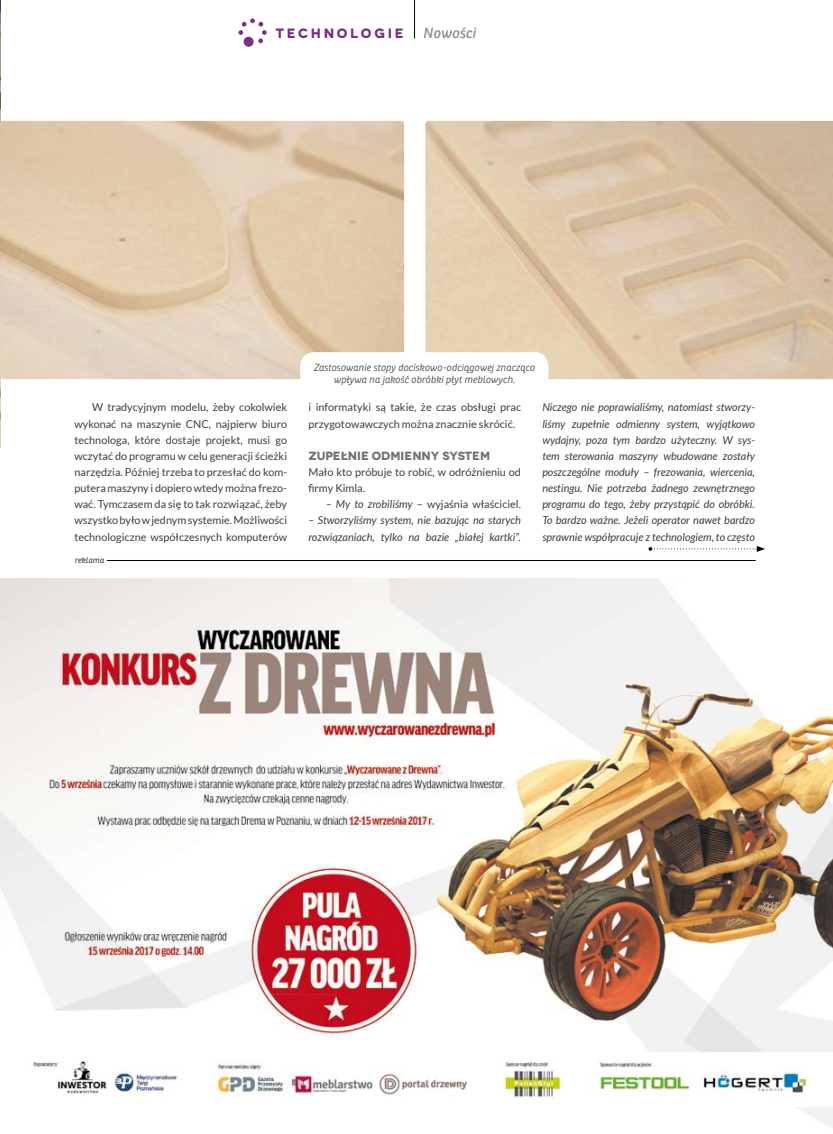
<style>
.page{position:relative;width:833px;height:1134px;background:#fff}
.page>*{position:absolute;margin:0;border:0;box-sizing:border-box;transform-origin:0 0}
.t1{font:italic 14.38px "Ronnia";color:#838d93}
.t2{font:700 13.5px "Novecentowide";letter-spacing:.195em;color:#773280}
.t3{font:700 11.88px "Novecentowide";color:#707173}
.t4{font:10.88px/16.1px "Lato";color:#3e3e40}
.t5{font:italic 10.88px/16.1px "Lato";color:#3e3e40}
.t6{font:italic 300 10px/12px "Ronnia";color:#3e3e40;text-align:center}
.t7{font:italic 300 8.12px "Ronnia";letter-spacing:.01em;color:#000}
.s1{font-style:italic}
</style>
<div class="page">
<img style="left:0;top:0;width:1px;height:448px">
<hr style="left:414px;top:0;width:1px;height:38px;background:#000">
<svg style="left:238px;top:18px;width:29px;height:25px"></svg>
<div style="left:243px;top:37px;width:11px;height:10px;background:#773280;border-radius:50%"></div>
<img style="left:0;top:578px;width:833px;height:550px">
<hr style="left:107px;top:560px;width:648px;height:1px;background:#000">
<svg style="left:648px;top:546px;width:117px;height:6px"></svg>
<img style="left:425px;top:121px;width:408px;height:258px">
<div style="left:300px;top:352px;width:248px;height:59px;background:#fff;border-radius:14px"></div>
<p class="t2" style="left:276px;top:25px;width:129px">TECHNOLOGIE</p>
<h1 class="t1" style="left:423px;top:24px;width:54px">Nowości</h1>
<p class="t6" style="left:314px;top:362px;width:223px">Zastosowanie stopy dociskowo-odciągowej znacząco wpływa na jakość obróbki płyt meblowych.</p>
<p class="t4" style="left:74px;top:399px;width:214px;text-align:justify;text-indent:18px">W tradycyjnym modelu, żeby cokolwiek wykonać na maszynie CNC, najpierw biuro technologa, które dostaje projekt, musi go wczytać do programu w celu generacji ścieżki narzędzia. Później trzeba to przesłać do kom&shy;putera maszyny i dopiero wtedy można frezo&shy;wać. Tymczasem da się to tak rozwiązać, żeby wszystko było wjednym systemie. Możliwości technologiczne współczesnych komputerów</p>
<p class="t4" style="left:308px;top:399px;width:214px">i informatyki są takie, że czas obsługi prac przygotowawczych można znacznie skrócić.</p>
<p class="t3" style="left:308px;top:448px;width:183px">ZUPEŁNIE ODMIENNY SYSTEM</p>
<p class="t4" style="left:308px;top:464px;width:214px">Mało kto próbuje to robić, w odróżnieniu od firmy Kimla.</p>
<p class="t4" style="left:326px;top:496px;width:196px"><span class="s1">– My to zrobiliśmy</span> – wyjaśnia właściciel.</p>
<p class="t5" style="left:308px;top:513px;width:214px">– Stworzyliśmy system, nie bazując na starych rozwiązaniach, tylko na bazie „białej kartki”.</p>
<p class="t7" style="left:75px;top:555px;width:31px">reklama</p>
<p class="t5" style="left:542px;top:400px;width:214px;text-align:justify">Niczego nie poprawialiśmy, natomiast stworzy&shy;liśmy zupełnie odmienny system, wyjątkowo wydajny, poza tym bardzo użyteczny. W sys&shy;tem sterowania maszyny wbudowane zostały poszczególne moduły – frezowania, wiercenia, nestingu. Nie potrzeba żadnego zewnętrznego programu do tego, żeby przystąpić do obróbki.<br>To bardzo ważne. Jeżeli operator nawet bardzo sprawnie współpracuje z technologiem, to często</p>
</div>
